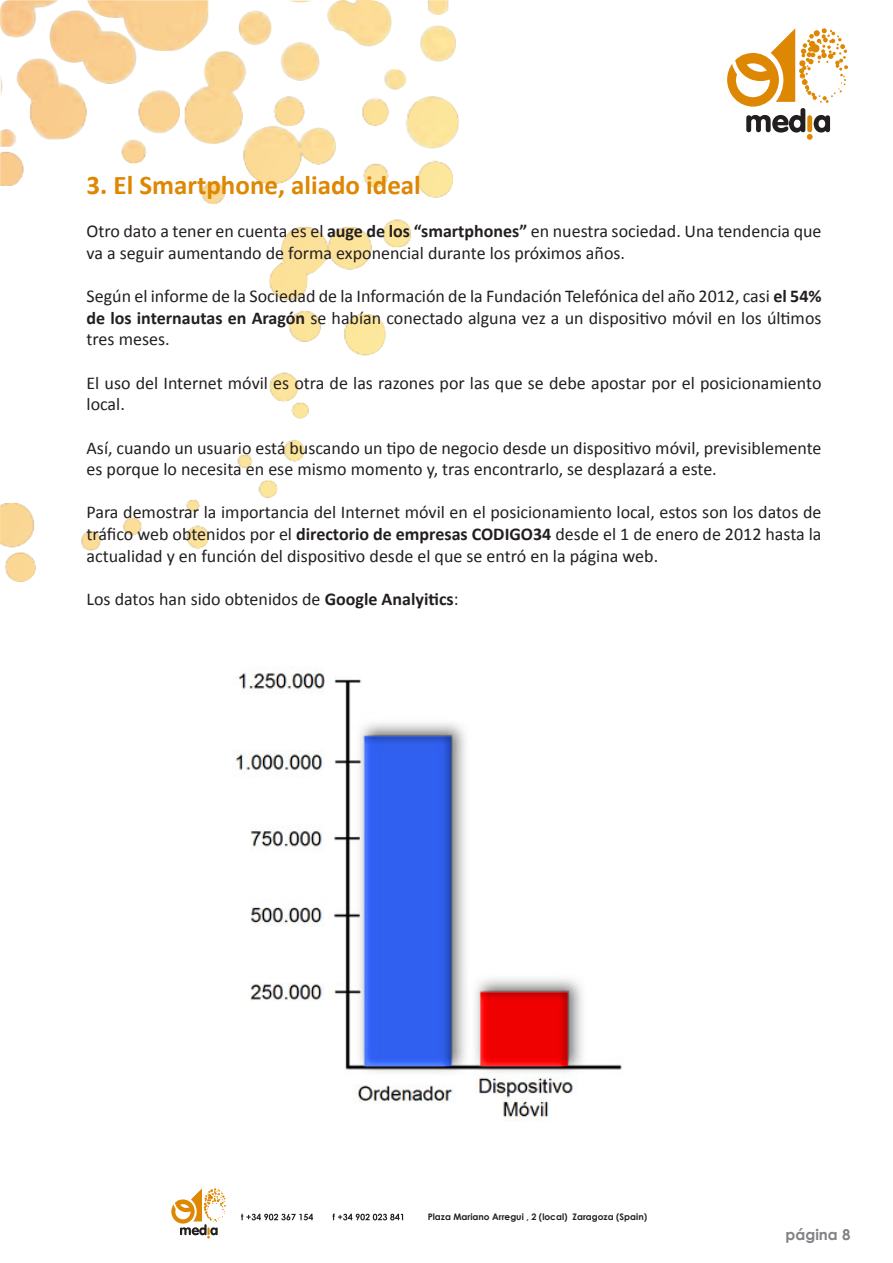
<style>
.page{position:relative;width:893px;height:1263px;background:#fff}
.page>*{position:absolute;margin:0;border:0;box-sizing:border-box;transform-origin:0 0}
.t1{font:700 27px "Calibri";color:#de8703}
.t2{font:18px/21.6px "Calibri";color:#231f20}
.t3{font:700 15px "Century Gothic";color:#808285}
.t4{font:700 9px "Century Gothic";color:#231f20}
.s1{font-weight:700}
</style>
<div class="page">
<svg style="left:332px;top:1213px;width:71px;height:7px"></svg>
<svg style="left:241px;top:1214px;width:72px;height:6px"></svg>
<img style="left:5px;top:558px;width:31px;height:24px">
<img style="left:0;top:534px;width:209px;height:24px">
<img style="left:0;top:440px;width:305px;height:94px">
<img style="left:269px;top:378px;width:40px;height:40px">
<img style="left:273px;top:318px;width:113px;height:60px">
<img style="left:269px;top:222px;width:142px;height:96px">
<img style="left:203px;top:198px;width:202px;height:24px">
<img style="left:0;top:150px;width:453px;height:48px">
<img style="left:0;top:126px;width:459px;height:24px">
<img style="left:29px;top:102px;width:430px;height:24px">
<img style="left:1px;top:67px;width:448px;height:35px">
<img style="left:0;top:0;width:456px;height:67px">
<svg style="left:171px;top:1188px;width:55px;height:50px"></svg>
<svg style="left:727px;top:28px;width:121px;height:112px"></svg>
<img style="left:234px;top:671px;width:388px;height:451px">
<h1 class="t1" style="left:87px;top:168px;width:336px">3. El Smartphone, aliado ideal</h1>
<p class="t2" style="left:87px;top:221px;width:736px">Otro dato a tener en cuenta es el <span class="s1">auge de los “smartphones”</span> en nuestra sociedad. Una tendencia que va a seguir aumentando de forma exponencial durante los próximos años.</p>
<p class="t2" style="left:87px;top:286px;width:737px;text-align:justify">Según el informe de la Sociedad de la Información de la Fundación Telefónica del año 2012, casi <span class="s1">el 54% de los internautas en Aragón</span> se habían conectado alguna vez a un dispositivo móvil en los últimos tres meses.</p>
<p class="t2" style="left:87px;top:372px;width:736px">El uso del Internet móvil es otra de las razones por las que se debe apostar por el posicionamiento local.</p>
<p class="t2" style="left:87px;top:437px;width:736px">Así, cuando un usuario está buscando un tipo de negocio desde un dispositivo móvil, previsiblemente es porque lo necesita en ese mismo momento y, tras encontrarlo, se desplazará a este.</p>
<p class="t2" style="left:87px;top:502px;width:736px;text-align:justify">Para demostrar la importancia del Internet móvil en el posicionamiento local, estos son los datos de tráfico web obtenidos por el <span class="s1">directorio de empresas CODIGO34</span> desde el 1 de enero de 2012 hasta la actualidad y en función del dispositivo desde el que se entró en la página web.</p>
<p class="t2" style="left:87px;top:588px;width:373px">Los datos han sido obtenidos de <span class="s1">Google Analyitics</span>:</p>
<p class="t4" style="left:428px;top:1210px;width:221px">Plaza Mariano Arregui , 2 (local) Zaragoza (Spain)</p>
<p class="t3" style="left:786px;top:1223px;width:66px">página 8</p>
</div>
